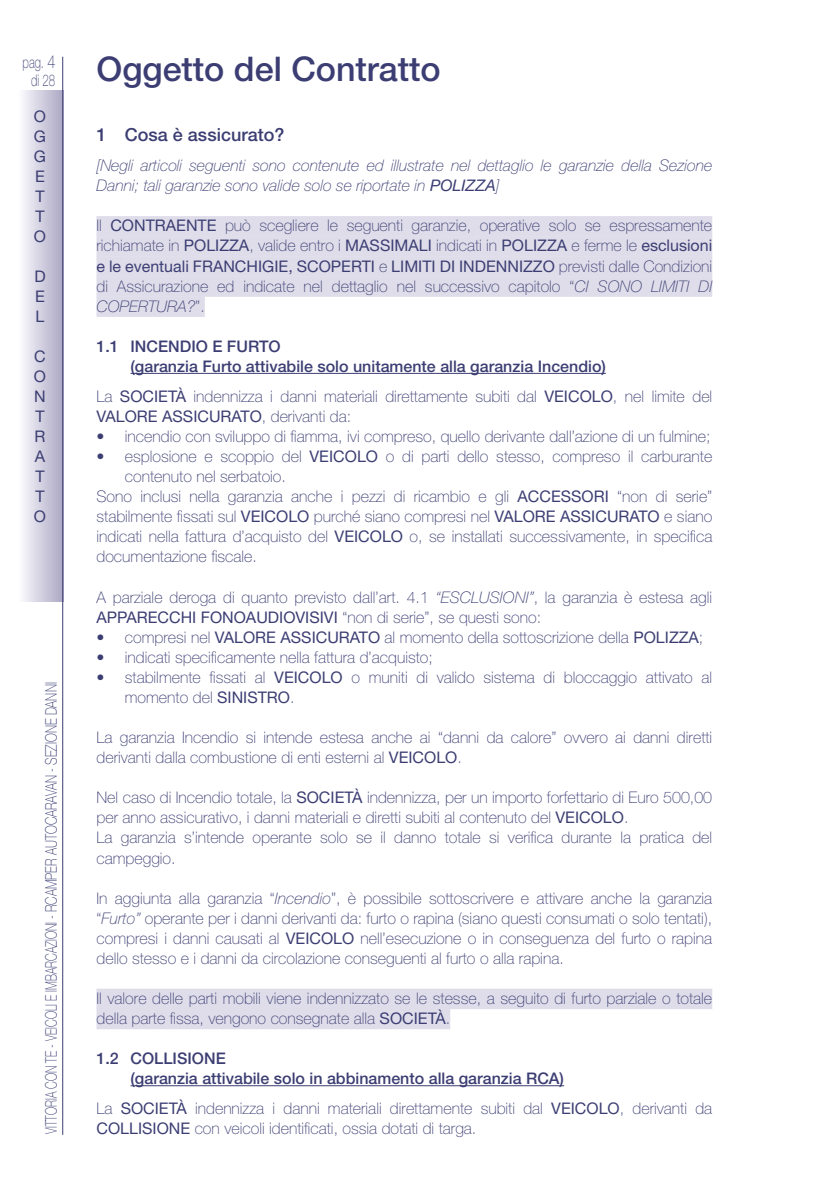
<style>
.page{position:relative;width:840px;height:1191px;background:#fff}
.page>*{position:absolute;margin:0;border:0;box-sizing:border-box;transform-origin:0 0}
.t1{font:500 34px "Helvetica Neue LT Std";color:#3c3e73}
.t2{font:500 18px "Helvetica Neue LT Std";color:#3c3e73}
.t3{font:100 16.2px "Helvetica Neue LT Std";color:#3c3e73;scale:.71 1}
.t4{font:100 16px/20px "Helvetica Neue LT Std";color:#3c3e73}
.t5{font:500 16px/20px "Helvetica Neue LT Std";color:#3c3e73}
.t6{font:italic 100 16px/20px "Helvetica Neue LT Std";color:#3c3e73}
.t7{font:100 16px "Helvetica Neue LT Std";color:#3c3e73;scale:.68 1}
.t8{font:16px/20px "Helvetica Neue LT Std";color:#3c3e73;text-align:justify}
.s1{font-size:18px}
.s2{font-weight:400}
.s3{font-style:italic}
</style>
<div class="page">
<div style="left:96px;top:216px;width:615px;height:21px;background:#dfddea"></div>
<div style="left:96px;top:236px;width:615px;height:21px;background:#dfddea"></div>
<div style="left:96px;top:256px;width:615px;height:21px;background:#dfddea"></div>
<div style="left:96px;top:276px;width:615px;height:21px;background:#dfddea"></div>
<div style="left:96px;top:296px;width:109px;height:21px;background:#dfddea"></div>
<hr style="left:130px;top:373px;width:475px;height:1px;background:#3c3e73">
<div style="left:96px;top:988px;width:615px;height:21px;background:#dfddea"></div>
<div style="left:96px;top:1008px;width:354px;height:21px;background:#dfddea"></div>
<hr style="left:130px;top:1085px;width:433px;height:1px;background:#3c3e73">
<div style="left:17px;top:91px;width:46px;height:510px;background:linear-gradient(to right,#fff,#afaac6)"></div>
<hr style="left:62px;top:57px;width:1px;height:1077px;background:#3c3e73">
<p class="t3" style="left:23px;top:53px;width:48px">pag. <span class="s1">4</span></p>
<h1 class="t1" style="left:31px;top:49px;width:411px"><sub>di</sub> <sub>28</sub> Oggetto del Contratto</h1>
<p class="t2" style="left:96px;top:124px;width:189px">1 Cosa è assicurato?</p>
<p class="t6" style="left:96px;top:155px;width:617px">[Negli articoli seguenti sono contenute ed illustrate nel dettaglio le garanzie della Sezione<br>Danni; tali garanzie sono valide solo se riportate in <span class="s2">POLIZZA</span>]</p>
<p class="t4" style="left:96px;top:216px;width:617px;text-align:justify">Il <span class="s2">CONTRAENTE</span> può scegliere le seguenti garanzie, operative solo se espressamente richiamate in <span class="s2">POLIZZA</span>, valide entro i <span class="s2">MASSIMALI</span> indicati in <span class="s2">POLIZZA</span> e ferme le <span class="s2">esclusioni e le eventuali FRANCHIGIE, SCOPERTI</span> e <span class="s2">LIMITI DI INDENNIZZO</span> previsti dalle Condizioni di Assicurazione ed indicate nel dettaglio nel successivo capitolo “<span class="s3">CI SONO LIMITI DI COPERTURA?</span>”.</p>
<p class="t5" style="left:130px;top:336px;width:476px;text-indent:-34px">1.1 INCENDIO E FURTO<br>(garanzia Furto attivabile solo unitamente alla garanzia Incendio)</p>
<p class="t4" style="left:96px;top:386px;width:617px">La <span class="s2">SOCIETÀ</span> indennizza i danni materiali direttamente subiti dal <span class="s2">VEICOLO</span>, nel limite del<br><span class="s2">VALORE ASSICURATO</span>, derivanti da:</p>
<p class="t4" style="left:96px;top:426px;width:615px">• incendio con sviluppo di fiamma, ivi compreso, quello derivante dall’azione di un fulmine;</p>
<p class="t4" style="left:96px;top:446px;width:617px">• esplosione e scoppio del <span class="s2">VEICOLO</span> o di parti dello stesso, compreso il carburante</p>
<p class="t4" style="left:125px;top:466px;width:162px">contenuto nel serbatoio.</p>
<p class="t4" style="left:96px;top:486px;width:617px">Sono inclusi nella garanzia anche i pezzi di ricambio e gli <span class="s2">ACCESSORI</span> “non di serie”</p>
<p class="t4" style="left:96px;top:506px;width:617px">stabilmente fissati sul <span class="s2">VEICOLO</span> purché siano compresi nel <span class="s2">VALORE ASSICURATO</span> e siano</p>
<p class="t4" style="left:96px;top:526px;width:617px">indicati nella fattura d’acquisto del <span class="s2">VEICOLO</span> o, se installati successivamente, in specifica</p>
<p class="t4" style="left:96px;top:547px;width:162px">documentazione fiscale.</p>
<p class="t4" style="left:96px;top:587px;width:617px">A parziale deroga di quanto previsto dall’art. 4.1 <span class="s3">“ESCLUSIONI”</span>, la garanzia è estesa agli<br><span class="s2">APPARECCHI FONOAUDIOVISIVI</span> “non di serie”, se questi sono:</p>
<p class="t4" style="left:96px;top:627px;width:608px">• compresi nel <span class="s2">VALORE ASSICURATO</span> al momento della sottoscrizione della <span class="s2">POLIZZA</span>;</p>
<p class="t4" style="left:96px;top:647px;width:338px">• indicati specificamente nella fattura d’acquisto;</p>
<p class="t4" style="left:125px;top:667px;width:588px;text-indent:-28px">• stabilmente fissati al <span class="s2">VEICOLO</span> o muniti di valido sistema di bloccaggio attivato al momento del <span class="s2">SINISTRO</span>.</p>
<p class="t4" style="left:96px;top:727px;width:617px">La garanzia Incendio si intende estesa anche ai “danni da calore” ovvero ai danni diretti derivanti dalla combustione di enti esterni al <span class="s2">VEICOLO</span>.</p>
<p class="t4" style="left:96px;top:787px;width:617px">Nel caso di Incendio totale, la <span class="s2">SOCIETÀ</span> indennizza, per un importo forfettario di Euro 500,00 per anno assicurativo, i danni materiali e diretti subiti al contenuto del <span class="s2">VEICOLO</span>.<br>La garanzia s’intende operante solo se il danno totale si verifica durante la pratica del campeggio.</p>
<p class="t4" style="left:96px;top:888px;width:617px;text-align:justify">In aggiunta alla garanzia “<span class="s3">Incendio</span>”, è possibile sottoscrivere e attivare anche la garanzia “<span class="s3">Furto”</span> operante per i danni derivanti da: furto o rapina (siano questi consumati o solo tentati), compresi i danni causati al <span class="s2">VEICOLO</span> nell’esecuzione o in conseguenza del furto o rapina dello stesso e i danni da circolazione conseguenti al furto o alla rapina.</p>
<p class="t4" style="left:96px;top:988px;width:617px">Il valore delle parti mobili viene indennizzato se le stesse, a seguito di furto parziale o totale della parte fissa, vengono consegnate alla <span class="s2">SOCIETÀ</span>.</p>
<p class="t5" style="left:130px;top:1048px;width:435px;text-indent:-34px">1.2 COLLISIONE<br>(garanzia attivabile solo in abbinamento alla garanzia RCA)</p>
<p class="t4" style="left:96px;top:1098px;width:617px">La <span class="s2">SOCIETÀ</span> indennizza i danni materiali direttamente subiti dal <span class="s2">VEICOLO</span>, derivanti da<br><span class="s2">COLLISIONE</span> con veicoli identificati, ossia dotati di targa.</p>
<p class="t8" style="left:34px;top:106px;width:14px">O G G E T T O</p>
<p class="t8" style="left:34px;top:266px;width:13px">D E L</p>
<p class="t8" style="left:34px;top:346px;width:14px">C O N T R A T T O</p>
<p class="t7" style="left:42px;top:1134px;width:666px;rotate:-90deg">VITTORIA CON TE - VEICOLI E IMBARCAZIONI - RCAMPER AUTOCARAVAN - SEZIONE DANNI</p>
</div>
